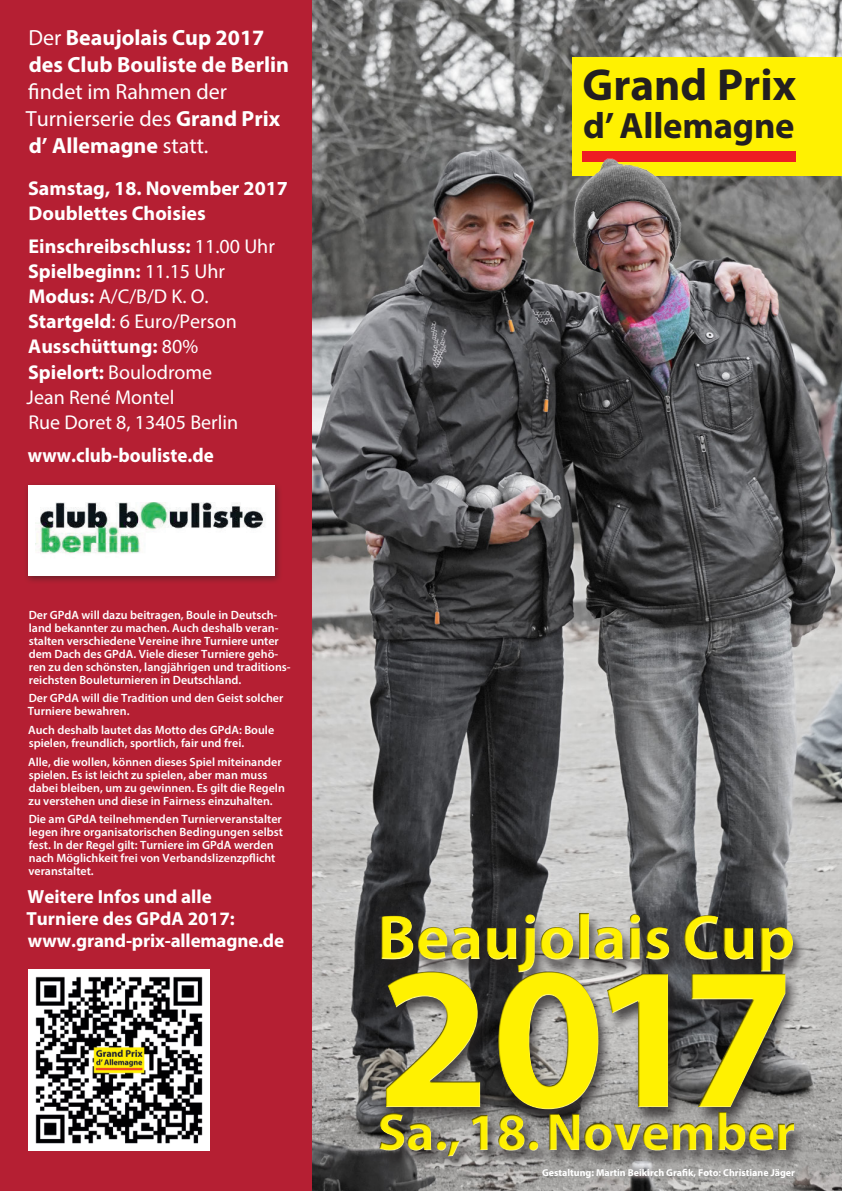
<style>
.page{position:relative;width:842px;height:1191px;background:#fff}
.page>*{position:absolute;margin:0;border:0;box-sizing:border-box;transform-origin:0 0}
.t1{font:700 205px "Myriad Pro";color:#fff101}
.t2{font:700 64px "Myriad Pro";letter-spacing:-.005em;color:#fff101}
.t3{font:700 54px "Myriad Pro";letter-spacing:-.01em;color:#fff101}
.t4{font:700 45px "Myriad Pro";color:#231f20}
.t5{font:700 36.7px "Myriad Pro";letter-spacing:-.005em;color:#231f20}
.Copy{font:700 22px/27px "Myriad Pro";color:#fff}
.Copy-2{font:20px/25px "Myriad Pro";color:#fff}
.Copy-3{font:700 20px/25px "Myriad Pro";color:#fff}
.Copy-4{font:700 20px "Myriad Pro";color:#fff;scale:.95 1}
.Copy-5{font:700 19px/22px "Myriad Pro";color:#fff}
.Copy-6{font:600 12px/13px "Myriad Pro";color:#fff}
.t6{font:700 10px "Myriad Pro";color:#fff}
.s1{font-weight:400}
.s2{font-weight:700}
</style>
<div class="page">
<img style="left:312px;top:0;width:530px;height:1191px">
<div style="left:0;top:0;width:312px;height:1191px;background:#b51f33"></div>
<img style="left:28px;top:969px;width:181px;height:181px">
<div style="left:376px;top:913px;width:432px;height:260px;background:#231f20;opacity:.75"></div>
<div style="left:378px;top:912px;width:418px;height:245px;background:#231f20;opacity:.75"></div>
<div style="left:24px;top:481px;width:259px;height:103px;background:#231f20;opacity:.51"></div>
<div style="left:28px;top:485px;width:247px;height:90px;background:#fff"></div>
<img style="left:35px;top:502px;width:229px;height:52px">
<img style="left:452px;top:0;width:390px;height:285px">
<p class="Copy" style="left:26px;top:23px;width:265px"><span class="s1">Der</span> Beaujolais Cup 2017 des Club Bouliste de Berlin <span class="s1">findet im Rahmen der<br>Turnierserie des</span> Grand Prix d’ Allemagne <span class="s1">statt.</span></p>
<p class="Copy-3" style="left:28px;top:175px;width:261px">Samstag, 18. November 2017<br>Doublettes Choisies</p>
<p class="Copy-2" style="left:27px;top:234px;width:250px"><span class="s2">Einschreibschluss:</span> 11.00 Uhr<br><span class="s2">Spielbeginn:</span> 11.15 Uhr<br><span class="s2">Modus:</span> A/C/B/D K. O.<br><span class="s2">Startgeld</span>: 6 Euro/Person<br><span class="s2">Ausschüttung:</span> 80%<br><span class="s2">Spielort:</span> Boulodrome<br>Jean René Montel<br>Rue Doret 8, 13405 Berlin</p>
<p class="Copy-4" style="left:28px;top:442px;width:197px">www.club-bouliste.de</p>
<p class="Copy-6" style="left:29px;top:608px;width:263px">Der GPdA will dazu beitragen, Boule in Deutsch&shy;land bekannter zu machen. Auch deshalb veran&shy;stalten verschiedene Vereine ihre Turniere unter dem Dach des GPdA. Viele dieser Turniere gehö&shy;ren zu den schönsten, langjährigen und traditions&shy;reichsten Bouleturnieren in Deutschland.</p>
<p class="Copy-6" style="left:28px;top:691px;width:257px">Der GPdA will die Tradition und den Geist solcher<br>Turniere bewahren.</p>
<p class="Copy-6" style="left:28px;top:723px;width:247px">Auch deshalb lautet das Motto des GPdA: Boule spielen, freundlich, sportlich, fair und frei.</p>
<p class="Copy-6" style="left:28px;top:755px;width:258px">Alle, die wollen, können dieses Spiel miteinander spielen. Es ist leicht zu spielen, aber man muss dabei bleiben, um zu gewinnen. Es gilt die Regeln zu verstehen und diese in Fairness einzuhalten.</p>
<p class="Copy-6" style="left:28px;top:812px;width:256px">Die am GPdA teilnehmenden Turnierveranstalter legen ihre organisatorischen Bedingungen selbst fest. In der Regel gilt: Turniere im GPdA werden nach Möglichkeit frei von Verbandslizenzpflicht veranstaltet.</p>
<p class="Copy-5" style="left:26px;top:885px;width:210px">Weitere Infos und alle<br>Turniere des GPdA 2017:</p>
<p class="Copy-5" style="left:28px;top:929px;width:258px">www.grand-prix-allemagne.de</p>
<p class="t4" style="left:583px;top:56px;width:215px">Grand Prix</p>
<p class="t5" style="left:583px;top:101px;width:213px">d’ Allemagne</p>
<h2 class="t2" style="left:377px;top:895px;width:419px">Beaujolais Cup</h2>
<h1 class="t1" style="left:377px;top:904px;width:419px">2017</h1>
<h3 class="t3" style="left:377px;top:1096px;width:420px">Sa., 18. November</h3>
<p class="t6" style="left:542px;top:1165px;width:254px">Gestaltung: Martin Beikirch Grafik, Foto: Christiane Jäger</p>
</div>
